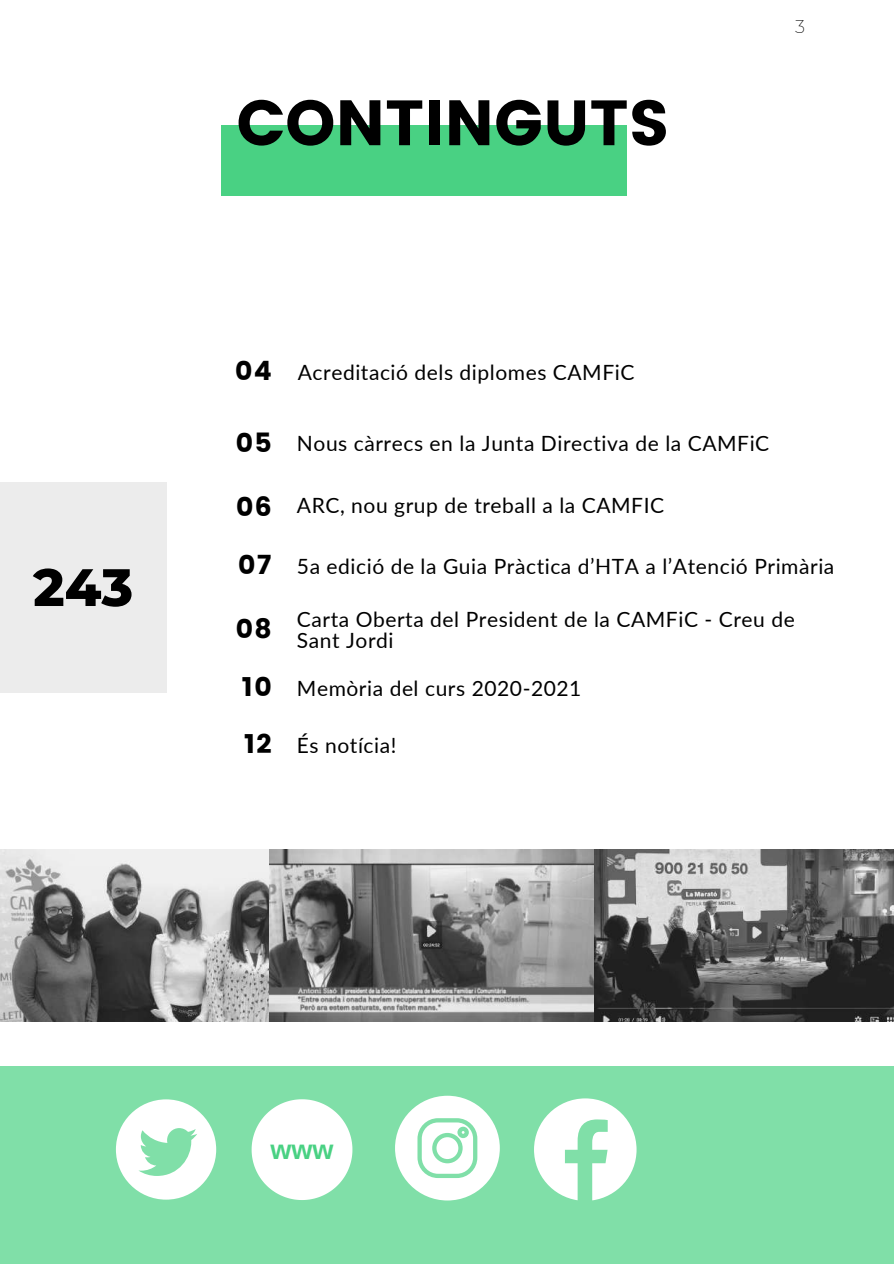
<style>
.page{position:relative;width:894px;height:1264px;background:#fff}
.page>*{position:absolute;margin:0;border:0;box-sizing:border-box;transform-origin:0 0}
.t1{font:63.75px "Poppins";color:#000}
.t2{font:800 52.5px "Montserrat";color:#000}
.t3{font:700 27px "Arimo";color:#49d183}
.t4{font:26.55px "Poppins";color:#000}
.t5{font:21px/20.2px "Lato";letter-spacing:.025em;color:#000}
.t6{font:200 18px "Montserrat";color:#000}
.s1{font-family:"Poppins";font-size:26.55px}
</style>
<div class="page">
<div style="left:221px;top:125px;width:405px;height:71px;background:#49d183"></div>
<div style="left:0;top:1065px;width:893px;height:198px;background:#80dfa8"></div>
<svg style="left:251px;top:1099px;width:101px;height:100px"></svg>
<svg style="left:395px;top:1095px;width:104px;height:105px"></svg>
<svg style="left:116px;top:1099px;width:100px;height:100px"></svg>
<svg style="left:534px;top:1098px;width:102px;height:102px"></svg>
<img style="left:0;top:849px;width:270px;height:172px">
<img style="left:270px;top:849px;width:623px;height:172px">
<div style="left:0;top:482px;width:167px;height:211px;background:#ececec"></div>
<h2 class="t2" style="left:33px;top:555px;width:101px">243</h2>
<h1 class="t1" style="left:236px;top:86px;width:434px">CONTINGUTS</h1>
<p class="t6" style="left:794px;top:16px;width:11px">3</p>
<p class="t4" style="left:235px;top:355px;width:38px">04</p>
<p class="t4" style="left:236px;top:427px;width:37px">05</p>
<p class="t5" style="left:298px;top:362px;width:338px">Acreditació dels diplomes CAMFiC</p>
<p class="t5" style="left:297px;top:433px;width:473px">Nous càrrecs en la Junta Directiva de la CAMFiC</p>
<p class="t5" style="left:236px;top:494px;width:429px"><span class="s1">06</span> ARC, nou grup de treball a la CAMFIC</p>
<p class="t4" style="left:238px;top:549px;width:35px">07</p>
<p class="t5" style="left:297px;top:555px;width:538px">5a edició de la Guia Pràctica d’HTA a l’Atenció Primària</p>
<p class="t5" style="left:297px;top:609px;width:499px;text-indent:-61px"><span class="s1">08</span> Carta Oberta del President de la CAMFiC - Creu de<br>Sant Jordi</p>
<p class="t5" style="left:242px;top:677px;width:341px"><span class="s1">10</span> Memòria del curs 2020-2021</p>
<p class="t5" style="left:244px;top:734px;width:154px"><span class="s1">12</span> És notícia!</p>
<p class="t3" style="left:270px;top:1134px;width:64px">www</p>
</div>
